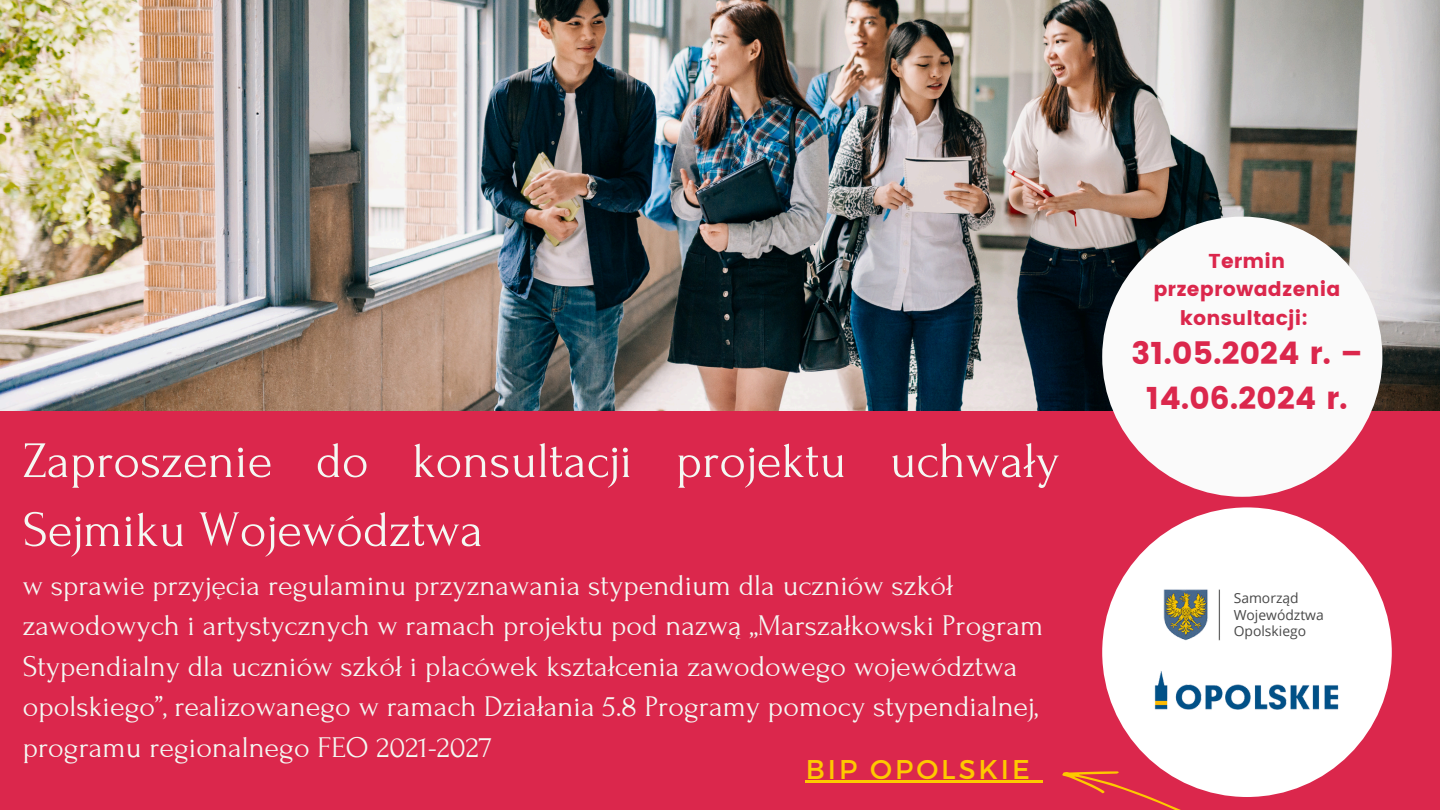
<style>
.page{position:relative;width:1440px;height:810px;background:#db274c}
.page>*{position:absolute;margin:0;border:0;box-sizing:border-box;transform-origin:0 0}
.t1{font:51px/69px "Forum";color:#f4f8f3}
.t2{font:31.1px/44.2px "Poppins";letter-spacing:.01em;color:#db274c;text-align:center}
.t3{font:30px/40.5px "Forum";color:#f4f8f3}
.t4{font:27.1px "Montserrat";letter-spacing:.11em;color:#fec900}
.t5{font:20.1px/28.5px "Poppins";letter-spacing:.01em;color:#db274c;text-align:center}
.t6{font:13.9px "Open Sans";color:#484848}
</style>
<div class="page">
<img style="left:0;top:0;width:1440px;height:411px">
<div style="left:1102px;top:507px;width:290px;height:290px;background:#fff;border-radius:50%"></div>
<div style="left:1102px;top:217px;width:280px;height:280px;background:#fafafa;border-radius:50%"></div>
<hr style="left:806px;top:780px;width:227px;height:2px;background:#fec900">
<svg style="left:1033px;top:780px;width:10px;height:2px"></svg>
<img style="left:1154px;top:671px;width:185px;height:39px">
<img style="left:1163px;top:589px;width:57px;height:52px">
<svg style="left:1062px;top:752px;width:290px;height:58px"></svg>
<h2 class="t1" style="left:23px;top:427px;width:1038px">Zaproszenie do konsultacji projektu uchwały<br>Sejmiku Województwa</h2>
<h2 class="t3" style="left:23px;top:565px;width:1022px">w sprawie przyjęcia regulaminu przyznawania stypendium dla uczniów szkół zawodowych i artystycznych w ramach projektu pod nazwą „Marszałkowski Program Stypendialny dla uczniów szkół i placówek kształcenia zawodowego województwa opolskiego”, realizowanego w ramach Działania 5.8 Programy pomocy stypendialnej, programu regionalnego FEO 2021-2027</h2>
<h1 class="t4" style="left:806px;top:751px;width:226px">BIP OPOLSKIE</h1>
<h3 class="t5" style="left:1153px;top:247px;width:189px">Termin przeprowadzenia konsultacji:</h3>
<h3 class="t2" style="left:1131px;top:332px;width:232px">31.05.2024 r. –<br>14.06.2024 r.</h3>
<p class="t6" style="left:1234px;top:588px;width:66px">Samorząd</p>
<p class="t6" style="left:1234px;top:605px;width:92px">Województwa</p>
<p class="t6" style="left:1234px;top:622px;width:74px">Opolskiego</p>
</div>
